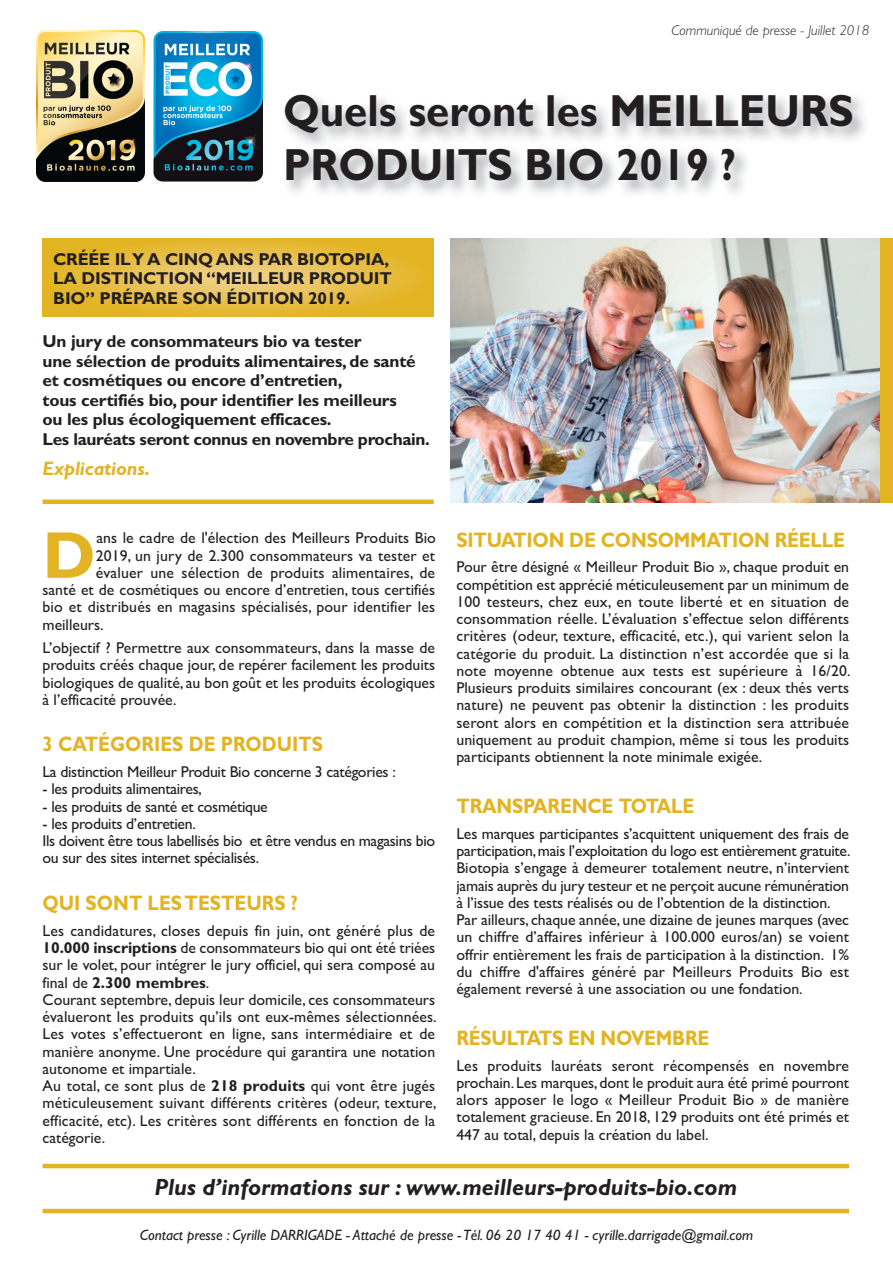
<style>
.page{position:relative;width:893px;height:1263px;background:#fff}
.page>*{position:absolute;margin:0;border:0;box-sizing:border-box;transform-origin:0 0}
.t1{font:700 66.45px "Gill Sans";color:#e2b423}
.t2{font:700 45.15px/54.2px "Gill Sans";color:#231f20;scale:.93 1}
.t3{font:italic 700 23.55px "Gill Sans";color:#231f20}
.t4{font:700 21px "Gill Sans";letter-spacing:-.01em;color:#e2b423;scale:.89 1}
.t5{font:italic 700 19.5px "Gill Sans";letter-spacing:-.01em;color:#e2b423}
.t6{font:700 17.25px/19.5px "Gill Sans";letter-spacing:-.01em;color:#231f20}
.t7{font:15.75px/17.2px "Gill Sans";color:#231f20;text-align:justify}
.t8{font:15.75px/17.2px "Gill Sans";letter-spacing:-.02em;color:#231f20}
.t9{font:italic 15px "Gill Sans";color:#231f20}
.t10{font:italic 300 14.25px "Gill Sans";color:#231f20}
.s1{font-weight:700}
</style>
<div class="page">
<svg style="left:43px;top:238px;width:391px;height:78px;background:#e6bc41"></svg>
<img style="left:37px;top:31px;width:108px;height:151px">
<img style="left:154px;top:31px;width:109px;height:151px">
<img style="left:451px;top:238px;width:429px;height:265px">
<div style="left:43px;top:499px;width:391px;height:5px;background:#e2b423"></div>
<hr style="left:43px;top:1209px;width:806px;height:4px;background:#e2b423">
<hr style="left:43px;top:1164px;width:806px;height:4px;background:#e2b423">
<div style="left:880px;top:238px;width:13px;height:265px;background:#e2b423"></div>
<p class="t10" style="left:672px;top:25px;width:199px">Communiqué de presse - Juillet 2018</p>
<h2 class="t2" style="left:283px;top:89px;width:615px">Quels seront les MEILLEURS<br>PRODUITS BIO 2019 ?</h2>
<p class="t6" style="left:53px;top:251px;width:340px">CRÉÉE IL Y A CINQ ANS PAR BIOTOPIA,<br>LA DISTINCTION “MEILLEUR PRODUIT<br>BIO” PRÉPARE SON ÉDITION 2019.</p>
<p class="t6" style="left:43px;top:333px;width:389px">Un jury de consommateurs bio va tester<br>une sélection de produits alimentaires, de santé et cosmétiques ou encore d’entretien,<br>tous certifiés bio, pour identifier les meilleurs<br>ou les plus écologiquement efficaces.<br>Les lauréats seront connus en novembre prochain.</p>
<p class="t5" style="left:43px;top:461px;width:109px">Explications.</p>
<h1 class="t1" style="left:43px;top:532px;width:55px">D</h1>
<p class="t7" style="left:96px;top:531px;width:341px">ans le cadre de l'élection des Meilleurs Produits Bio</p>
<p class="t7" style="left:96px;top:548px;width:341px">2019, un jury de 2.300 consommateurs va tester et</p>
<p class="t7" style="left:96px;top:566px;width:341px">évaluer une sélection de produits alimentaires, de</p>
<p class="t7" style="left:43px;top:583px;width:394px">santé et de cosmétiques ou encore d’entretien, tous certifiés</p>
<p class="t7" style="left:43px;top:600px;width:394px">bio et distribués en magasins spécialisés, pour identifier les</p>
<p class="t7" style="left:43px;top:617px;width:63px">meilleurs.</p>
<p class="t7" style="left:43px;top:641px;width:394px">L’objectif ? Permettre aux consommateurs, dans la masse de produits créés chaque jour, de repérer facilement les produits biologiques de qualité, au bon goût et les produits écologiques à l’efficacité prouvée.</p>
<h3 class="t4" style="left:43px;top:737px;width:317px">3 CATÉGORIES DE PRODUITS</h3>
<p class="t8" style="left:43px;top:765px;width:355px">La distinction Meilleur Produit Bio concerne 3 catégories :</p>
<p class="t8" style="left:43px;top:782px;width:161px">- les produits alimentaires,</p>
<p class="t8" style="left:43px;top:799px;width:227px">- les produits de santé et cosmétique</p>
<p class="t8" style="left:43px;top:817px;width:394px">- les produits d’entretien.<br>Ils doivent être tous labellisés bio et être vendus en magasins bio ou sur des sites internet spécialisés.</p>
<h3 class="t4" style="left:43px;top:896px;width:289px">QUI SONT LES TESTEURS ?</h3>
<p class="t7" style="left:43px;top:923px;width:396px;text-align:left">Les candidatures, closes depuis fin juin, ont généré plus de <span class="s1">10.000 inscriptions</span> de consommateurs bio qui ont été triées sur le volet, pour intégrer le jury officiel, qui sera composé au final de <span class="s1">2.300 membres</span>.<br>Courant septembre, depuis leur domicile, ces consommateurs évalueront les produits qu’ils ont eux-mêmes sélectionnées.<br>Les votes s’effectueront en ligne, sans intermédiaire et de manière anonyme. Une procédure qui garantira une notation autonome et impartiale.<br>Au total, ce sont plus de <span class="s1">218 produits</span> qui vont être jugés méticuleusement suivant différents critères (odeur, texture, efficacité, etc). Les critères sont différents en fonction de la catégorie.</p>
<h3 class="t4" style="left:456px;top:532px;width:438px">SITUATION DE CONSOMMATION RÉELLE</h3>
<p class="t7" style="left:456px;top:560px;width:396px">Pour être désigné « Meilleur Produit Bio », chaque produit en compétition est apprécié méticuleusement par un minimum de 100 testeurs, chez eux, en toute liberté et en situation de consommation réelle. L’évaluation s’effectue selon différents critères (odeur, texture, efficacité, etc.), qui varient selon la catégorie du produit. La distinction n’est accordée que si la note moyenne obtenue aux tests est supérieure à 16/20.<br>Plusieurs produits similaires concourant (ex : deux thés verts nature) ne peuvent pas obtenir la distinction : les produits seront alors en compétition et la distinction sera attribuée uniquement au produit champion, même si tous les produits participants obtiennent la note minimale exigée.</p>
<h3 class="t4" style="left:456px;top:799px;width:269px">TRANSPARENCE TOTALE</h3>
<p class="t7" style="left:456px;top:826px;width:396px;text-align:left">Les marques participantes s’acquittent uniquement des frais de participation, mais l’exploitation du logo est entièrement gratuite.<br>Biotopia s’engage à demeurer totalement neutre, n’intervient jamais auprès du jury testeur et ne perçoit aucune rémunération à l’issue des tests réalisés ou de l’obtention de la distinction.<br>Par ailleurs, chaque année, une dizaine de jeunes marques (avec un chiffre d’affaires inférieur à 100.000 euros/an) se voient offrir entièrement les frais de participation à la distinction. 1% du chiffre d'affaires généré par Meilleurs Produits Bio est également reversé à une association ou une fondation.</p>
<h3 class="t4" style="left:456px;top:1030px;width:286px">RÉSULTATS EN NOVEMBRE</h3>
<p class="t7" style="left:456px;top:1058px;width:394px">Les produits lauréats seront récompensés en novembre prochain. Les marques, dont le produit aura été primé pourront alors apposer le logo « Meilleur Produit Bio » de manière totalement gracieuse. En 2018, 129 produits ont été primés et 447 au total, depuis la création du label.</p>
<h3 class="t3" style="left:154px;top:1179px;width:584px">Plus d’informations sur : www.meilleurs-produits-bio.com</h3>
<p class="t9" style="left:140px;top:1229px;width:615px">Contact presse : Cyrille DARRIGADE - Attaché de presse - Tél. 06 20 17 40 41 - cyrille.darrigade@gmail.com</p>
</div>
